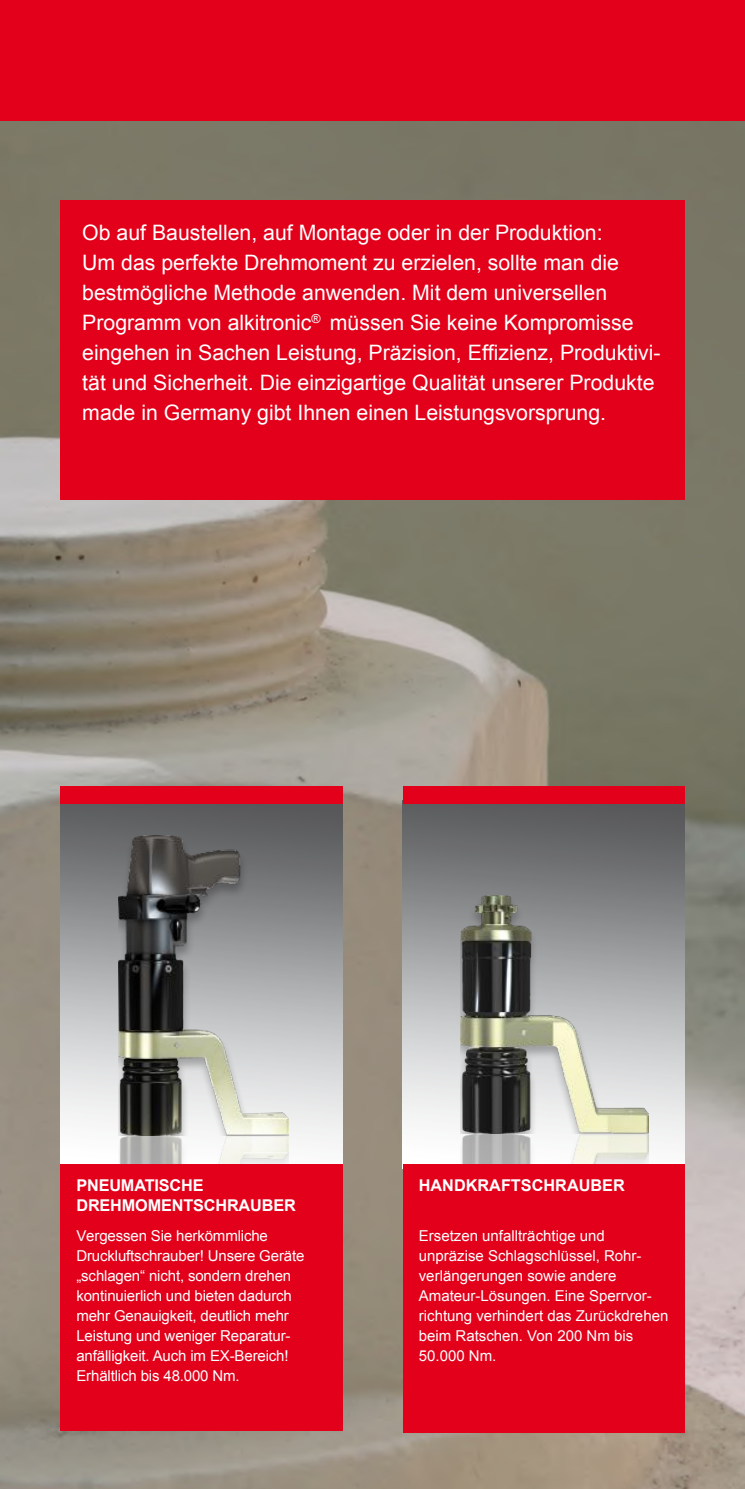
<style>
.page{position:relative;width:745px;height:1489px;background:#fff}
.page>*{position:absolute;margin:0;border:0;box-sizing:border-box;transform-origin:0 0}
.t1{font:21.25px/30px "Arial";color:#fff}
.t2{font:700 16.25px/20px "Arial";letter-spacing:-.01em;color:#fff}
.t3{font:15px/20px "Arial";letter-spacing:-.01em;color:#fff}
</style>
<div class="page">
<img style="left:0;top:120px;width:744px;height:1368px">
<div style="left:60px;top:200px;width:624px;height:300px;background:#e2001a"></div>
<img style="left:60px;top:803px;width:282px;height:361px">
<img style="left:119px;top:835px;width:170px;height:300px">
<div style="left:119px;top:1135px;width:170px;height:29px;background:#000;opacity:.25"></div>
<img style="left:402px;top:803px;width:282px;height:361px">
<img style="left:460px;top:895px;width:188px;height:238px">
<div style="left:460px;top:1133px;width:188px;height:34px;background:#000;opacity:.25"></div>
<div style="left:0;top:0;width:744px;height:120px;background:#e2001a"></div>
<div style="left:402px;top:786px;width:282px;height:17px;background:#e2001a"></div>
<div style="left:402px;top:1164px;width:282px;height:267px;background:#e2001a"></div>
<div style="left:60px;top:786px;width:282px;height:17px;background:#e2001a"></div>
<div style="left:60px;top:1164px;width:282px;height:266px;background:#e2001a"></div>
<p class="t1" style="left:82px;top:218px;width:579px">Ob auf Baustellen, auf Montage oder in der Produktion:<br>Um das perfekte Drehmoment zu erzielen, sollte man die bestmögliche Methode anwenden. Mit dem universellen Programm von alkitronic<sup>®</sup> müssen Sie keine Kompromisse eingehen in Sachen Leistung, Präzision, Effizienz, Produktivi&shy;tät und Sicherheit. Die einzigartige Qualität unserer Produkte made in Germany gibt Ihnen einen Leistungsvorsprung.</p>
<p class="t2" style="left:76px;top:1175px;width:221px">PNEUMATISCHE<br>DREHMOMENTSCHRAUBER</p>
<p class="t3" style="left:76px;top:1225px;width:229px">Vergessen Sie herkömmliche<br>Druckluftschrauber! Unsere Geräte „schlagen“ nicht, sondern drehen kontinuierlich und bieten dadurch mehr Genauigkeit, deutlich mehr<br>Leistung und weniger Reparatur&shy;anfälligkeit. Auch im EX-Bereich!<br>Erhältlich bis 48.000 Nm.</p>
<p class="t2" style="left:418px;top:1175px;width:207px">HANDKRAFTSCHRAUBER</p>
<p class="t3" style="left:418px;top:1225px;width:251px">Ersetzen unfallträchtige und unpräzise Schlagschlüssel, Rohr&shy;verlängerungen sowie andere<br>Amateur-Lösungen. Eine Sperrvor&shy;richtung verhindert das Zurückdrehen beim Ratschen. Von 200 Nm bis<br>50.000 Nm.</p>
</div>
